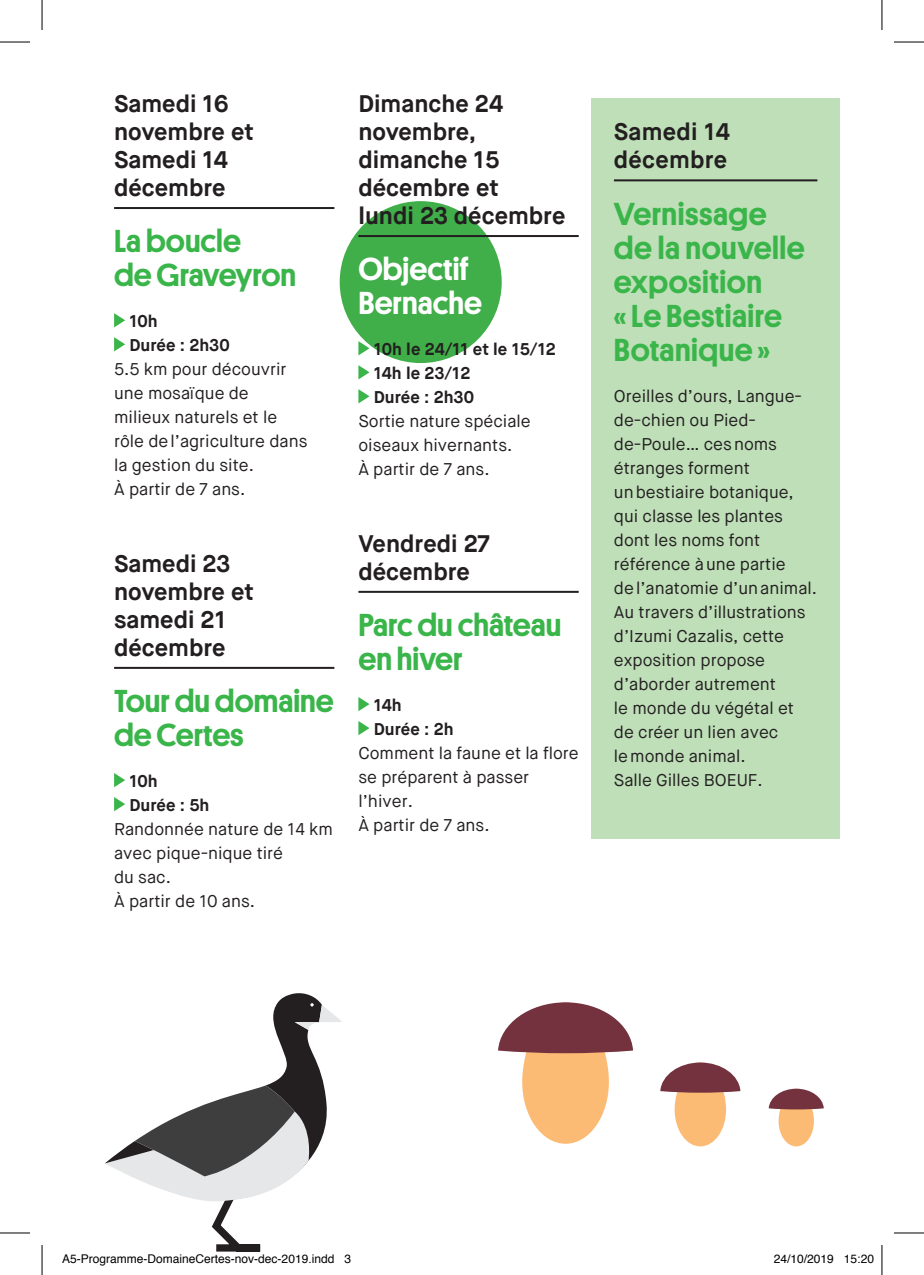
<style>
.page{position:relative;width:924px;height:1275px;background:#fff}
.page>*{position:absolute;margin:0;border:0;box-sizing:border-box;transform-origin:0 0}
.EVENT_NATURE{font:500 32px/34px "Platform";color:#3ab54a}
.EVENT_NATURE-2{font:500 32px/34px "Platform";color:#fff}
.DATES{font:700 24px/28px "Maison Neue";color:#231f20}
.Lieu{font:17px/24px "Maison Neue";color:#231f20}
.Lieu-2{font:700 17px "Maison Neue";color:#231f20}
.t1{font:12px "Helvetica";color:#000}
</style>
<div class="page">
<div style="left:339px;top:201px;width:162px;height:162px;background:#40ae49;border-radius:50%"></div>
<div style="left:591px;top:99px;width:248px;height:740px;background:#bedfb8"></div>
<hr style="left:613px;top:179px;width:204px;height:2px;background:#231f20">
<hr style="left:114px;top:207px;width:220px;height:2px;background:#231f20">
<hr style="left:114px;top:667px;width:220px;height:2px;background:#231f20">
<svg style="left:114px;top:313px;width:11px;height:14px"></svg>
<svg style="left:114px;top:337px;width:11px;height:14px"></svg>
<svg style="left:114px;top:773px;width:11px;height:14px"></svg>
<svg style="left:114px;top:797px;width:11px;height:14px"></svg>
<hr style="left:358px;top:235px;width:220px;height:2px;background:#231f20">
<hr style="left:358px;top:591px;width:220px;height:2px;background:#231f20">
<svg style="left:358px;top:341px;width:11px;height:14px"></svg>
<svg style="left:358px;top:365px;width:11px;height:14px"></svg>
<svg style="left:358px;top:389px;width:11px;height:14px"></svg>
<svg style="left:358px;top:697px;width:11px;height:14px"></svg>
<svg style="left:358px;top:721px;width:11px;height:14px"></svg>
<svg style="left:267px;top:993px;width:57px;height:92px;fill:#231f20"></svg>
<svg style="left:294px;top:1003px;width:47px;height:27px"></svg>
<svg style="left:768px;top:1088px;width:55px;height:58px"></svg>
<svg style="left:660px;top:1062px;width:80px;height:84px"></svg>
<svg style="left:498px;top:1002px;width:134px;height:141px"></svg>
<hr style="left:0;top:42px;width:30px;height:1px;background:#000">
<hr style="left:893px;top:42px;width:30px;height:1px;background:#000">
<hr style="left:0;top:1232px;width:30px;height:1px;background:#000">
<hr style="left:893px;top:1232px;width:30px;height:1px;background:#000">
<hr style="left:42px;top:0;width:1px;height:30px;background:#000">
<hr style="left:42px;top:1245px;width:1px;height:30px;background:#000">
<hr style="left:881px;top:0;width:1px;height:30px;background:#000">
<hr style="left:881px;top:1245px;width:1px;height:30px;background:#000">
<svg style="left:105px;top:1085px;width:222px;height:167px"></svg>
<p class="DATES" style="left:114px;top:89px;width:141px">Samedi 16 novembre et<br>Samedi 14 décembre</p>
<p class="EVENT_NATURE" style="left:114px;top:222px;width:183px">La boucle<br>de Graveyron</p>
<p class="Lieu-2" style="left:129px;top:311px;width:30px">10h</p>
<p class="Lieu-2" style="left:129px;top:335px;width:102px">Durée : 2h30</p>
<p class="Lieu" style="left:114px;top:358px;width:195px">5.5 km pour découvrir une mosaïque de milieux naturels et le rôle del’agriculture dans la gestion du site.</p>
<p class="Lieu" style="left:114px;top:478px;width:133px">À partir de 7 ans.</p>
<p class="DATES" style="left:114px;top:549px;width:141px">Samedi 23 novembre et samedi 21 décembre</p>
<p class="EVENT_NATURE" style="left:114px;top:682px;width:221px">Tour du domaine deCertes</p>
<p class="Lieu-2" style="left:129px;top:770px;width:30px">10h</p>
<p class="Lieu-2" style="left:129px;top:794px;width:81px">Durée : 5h</p>
<p class="Lieu" style="left:114px;top:817px;width:220px">Randonnée nature de 14 km avec pique-nique tiré<br>du sac.</p>
<p class="Lieu" style="left:114px;top:889px;width:142px">À partir de 10 ans.</p>
<p class="DATES" style="left:358px;top:89px;width:208px">Dimanche 24 novembre, dimanche 15 décembre et<br>lundi 23 décembre</p>
<p class="EVENT_NATURE-2" style="left:358px;top:250px;width:125px">Objectif<br>Bernache</p>
<p class="Lieu-2" style="left:373px;top:339px;width:183px">10h le 24/11 et le 15/12</p>
<p class="Lieu-2" style="left:373px;top:363px;width:98px">14h le 23/12</p>
<p class="Lieu-2" style="left:373px;top:387px;width:102px">Durée : 2h30</p>
<p class="Lieu" style="left:358px;top:410px;width:174px">Sortie nature spéciale oiseaux hivernants.</p>
<p class="Lieu" style="left:358px;top:458px;width:133px">À partir de 7 ans.</p>
<p class="DATES" style="left:358px;top:529px;width:133px">Vendredi 27 décembre</p>
<p class="EVENT_NATURE" style="left:358px;top:606px;width:204px">Parc du château en hiver</p>
<p class="Lieu-2" style="left:373px;top:694px;width:30px">14h</p>
<p class="Lieu-2" style="left:373px;top:718px;width:81px">Durée : 2h</p>
<p class="Lieu" style="left:358px;top:741px;width:222px">Comment la faune et la flore se préparent à passer l’hiver.</p>
<p class="Lieu" style="left:358px;top:813px;width:133px">À partir de 7 ans.</p>
<p class="DATES" style="left:613px;top:118px;width:117px">Samedi 14 décembre</p>
<p class="EVENT_NATURE" style="left:613px;top:195px;width:192px">Vernissage de la nouvelle exposition «Le Bestiaire<br>Botanique »</p>
<p class="Lieu" style="left:613px;top:384px;width:205px">Oreilles d’ours, Langue&shy;de-chien ou Pied&shy;de-Poule… cesnoms étranges forment unbestiaire botanique, qui classe les plantes dont les noms font référence àune partie del’anatomie d’unanimal.<br>Au travers d’illustrations d’Izumi Cazalis, cette exposition propose d’aborder autrement<br>le monde du végétal et de créer un lien avec lemonde animal.</p>
<p class="Lieu" style="left:613px;top:768px;width:150px">Salle Gilles BOEUF.</p>
<p class="t1" style="left:62px;top:1249px;width:290px">A5-Programme-DomaineCertes-nov-dec-2019.indd 3</p>
<p class="t1" style="left:773px;top:1249px;width:102px">24/10/2019 15:20</p>
</div>
